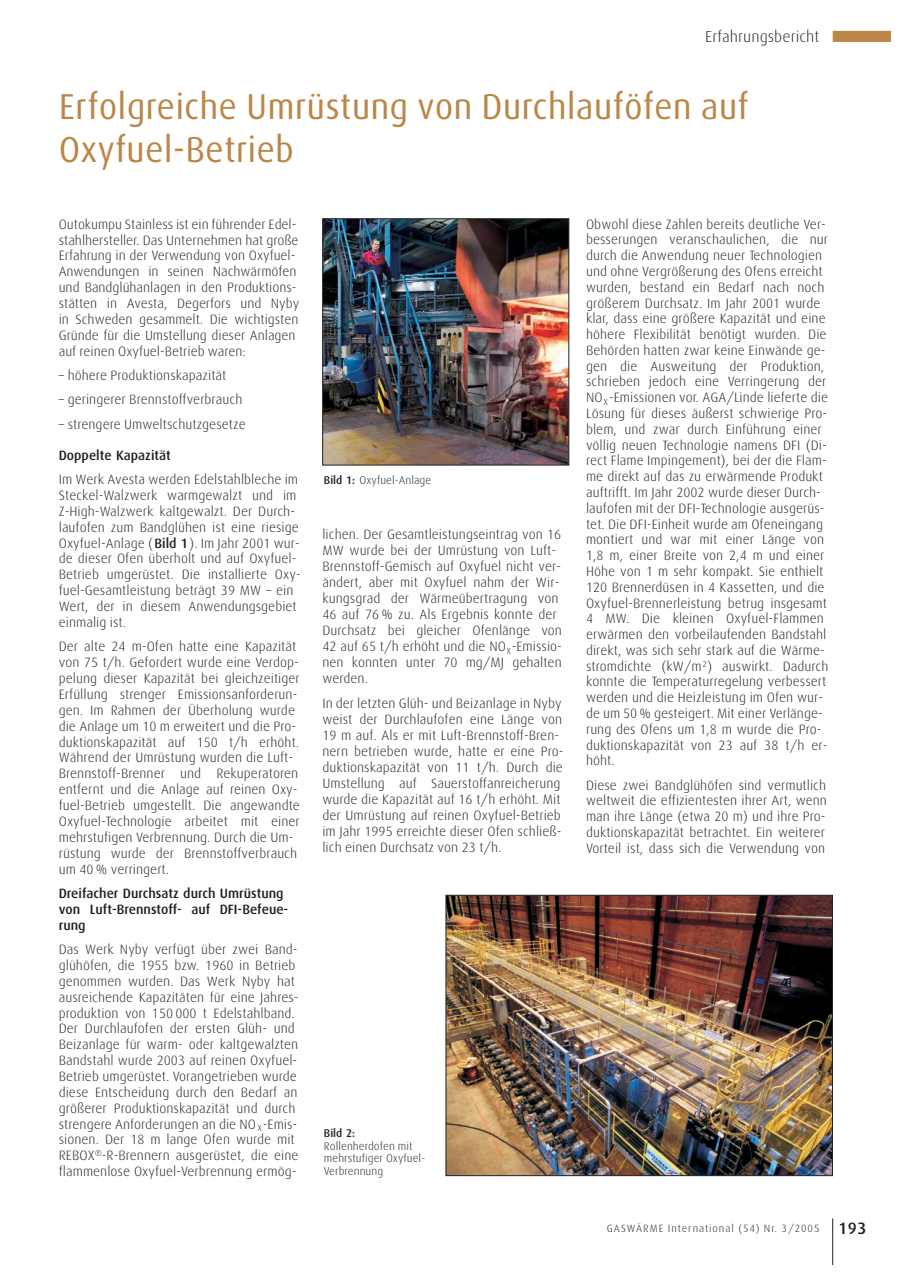
<style>
.page{position:relative;width:905px;height:1278px;background:#fff}
.page>*{position:absolute;margin:0;border:0;box-sizing:border-box;transform-origin:0 0}
.t1{font:36px/43.2px "Linde Dax";color:#bb8648}
.t2{font:300 15.75px "Linde Dax";color:#231f20}
.t3{font:300 13.5px/15.9px "Linde Dax";color:#231f20}
.t4{font:500 13.5px/15.9px "Linde Dax";color:#231f20}
.t5{font:300 11.25px/12.8px "Linde Dax";color:#231f20}
.t6{font:500 11.25px "Linde Dax";color:#231f20}
.t7{font:300 10.5px "Linde Dax";letter-spacing:.085em;color:#231f20}
.s1{font-weight:500}
.s2{font-weight:500;font-size:16.5px}
</style>
<div class="page">
<svg style="left:832px;top:1218px;width:1px;height:46px"></svg>
<svg style="left:832px;top:30px;width:59px;height:12px"></svg>
<img style="left:324px;top:220px;width:243px;height:243px">
<div style="left:322px;top:218px;width:247px;height:247px;border:1px solid #231f20"></div>
<img style="left:448px;top:896px;width:383px;height:277px">
<div style="left:446px;top:894px;width:387px;height:281px;border:1px solid #231f20"></div>
<p class="t2" style="left:705px;top:28px;width:116px">Erfahrungsbericht</p>
<h1 class="t1" style="left:59px;top:85px;width:691px">Erfolgreiche Umrüstung von Durchlauföfen auf<br>Oxyfuel-Betrieb</h1>
<p class="t3" style="left:59px;top:216px;width:242px">Outokumpu Stainless ist ein führender Edel&shy;stahlhersteller. Das Unternehmen hat große Erfahrung in der Verwendung von Oxyfuel-Anwendungen in seinen Nachwärmöfen und Bandglühanlagen in den Produktions&shy;stätten in Avesta, Degerfors und Nyby in Schweden gesammelt. Die wichtigsten Gründe für die Umstellung dieser Anlagen auf reinen Oxyfuel-Betrieb waren:</p>
<p class="t3" style="left:59px;top:367px;width:169px">– höhere Produktionskapazität</p>
<p class="t3" style="left:59px;top:392px;width:185px">– geringerer Brennstoffverbrauch</p>
<p class="t3" style="left:59px;top:416px;width:189px">– strengere Umweltschutzgesetze</p>
<p class="t4" style="left:59px;top:447px;width:114px">Doppelte Kapazität</p>
<p class="t3" style="left:59px;top:471px;width:243px">Im Werk Avesta werden Edelstahlbleche im Steckel-Walzwerk warmgewalzt und im Z-High-Walzwerk kaltgewalzt. Der Durch&shy;laufofen zum Bandglühen ist eine riesige Oxyfuel-Anlage (<span class="s1">Bild 1</span>). Im Jahr 2001 wur&shy;de dieser Ofen überholt und auf Oxyfuel-Betrieb umgerüstet. Die installierte Oxy&shy;fuel-Gesamtleistung beträgt 39 MW – ein Wert, der in diesem Anwendungsgebiet einmalig ist.</p>
<p class="t3" style="left:59px;top:638px;width:243px">Der alte 24 m-Ofen hatte eine Kapazität von 75 t/h. Gefordert wurde eine Verdop&shy;pelung dieser Kapazität bei gleichzeitiger Erfüllung strenger Emissionsanforderun&shy;gen. Im Rahmen der Überholung wurde die Anlage um 10 m erweitert und die Pro&shy;duktionskapazität auf 150 t/h erhöht.<br>Während der Umrüstung wurden die Luft-Brennstoff-Brenner und Rekuperatoren entfernt und die Anlage auf reinen Oxy&shy;fuel-Betrieb umgestellt. Die angewandte Oxyfuel-Technologie arbeitet mit einer mehrstufigen Verbrennung. Durch die Um&shy;rüstung wurde der Brennstoffverbrauch um 40 % verringert.</p>
<p class="t4" style="left:59px;top:885px;width:231px">Dreifacher Durchsatz durch Umrüstung von Luft-Brennstoff- auf DFI-Befeue&shy;rung</p>
<p class="t3" style="left:59px;top:941px;width:241px">Das Werk Nyby verfügt über zwei Band&shy;glühöfen, die 1955 bzw. 1960 in Betrieb genommen wurden. Das Werk Nyby hat ausreichende Kapazitäten für eine Jahres&shy;produktion von 150 000 t Edelstahlband.<br>Der Durchlaufofen der ersten Glüh- und Beizanlage für warm- oder kaltgewalzten Bandstahl wurde 2003 auf reinen Oxyfuel-Betrieb umgerüstet. Vorangetrieben wurde diese Entscheidung durch den Bedarf an größerer Produktionskapazität und durch strengere Anforderungen an die NO<sub>X</sub>-Emis&shy;sionen. Der 18 m lange Ofen wurde mit REBOX<sup>®</sup>-R-Brennern ausgerüstet, die eine flammenlose Oxyfuel-Verbrennung ermög-</p>
<p class="t5" style="left:324px;top:473px;width:109px"><span class="s1">Bild 1:</span> Oxyfuel-Anlage</p>
<p class="t3" style="left:322px;top:526px;width:241px">lichen. Der Gesamtleistungseintrag von 16<br>MW wurde bei der Umrüstung von Luft-Brennstoff-Gemisch auf Oxyfuel nicht ver&shy;ändert, aber mit Oxyfuel nahm der Wir&shy;kungsgrad der Wärmeübertragung von 46 auf 76 % zu. Als Ergebnis konnte der Durchsatz bei gleicher Ofenlänge von 42 auf 65 t/h erhöht und die NO<sub>X</sub>-Emissio&shy;nen konnten unter 70 mg/MJ gehalten werden.</p>
<p class="t3" style="left:322px;top:695px;width:243px">In der letzten Glüh- und Beizanlage in Nyby weist der Durchlaufofen eine Länge von 19 m auf. Als er mit Luft-Brennstoff-Bren&shy;nern betrieben wurde, hatte er eine Pro&shy;duktionskapazität von 11 t/h. Durch die Umstellung auf Sauerstoffanreicherung wurde die Kapazität auf 16 t/h erhöht. Mit der Umrüstung auf reinen Oxyfuel-Betrieb im Jahr 1995 erreichte dieser Ofen schließ&shy;lich einen Durchsatz von 23 t/h.</p>
<p class="t6" style="left:324px;top:1126px;width:33px">Bild 2:</p>
<p class="t5" style="left:324px;top:1139px;width:103px">Rollenherdofen mit mehrstufiger Oxyfuel-<br>Verbrennung</p>
<p class="t3" style="left:586px;top:216px;width:244px">Obwohl diese Zahlen bereits deutliche Ver&shy;besserungen veranschaulichen, die nur durch die Anwendung neuer Technologien und ohne Vergrößerung des Ofens erreicht wurden, bestand ein Bedarf nach noch größerem Durchsatz. Im Jahr 2001 wurde klar, dass eine größere Kapazität und eine höhere Flexibilität benötigt wurden. Die Behörden hatten zwar keine Einwände ge&shy;gen die Ausweitung der Produktion, schrieben jedoch eine Verringerung der NO<sub>X</sub>-Emissionen vor. AGA/Linde lieferte die Lösung für dieses äußerst schwierige Pro&shy;blem, und zwar durch Einführung einer völlig neuen Technologie namens DFI (Di&shy;rect Flame Impingement), bei der die Flam&shy;me direkt auf das zu erwärmende Produkt auftrifft. Im Jahr 2002 wurde dieser Durch&shy;laufofen mit der DFI-Technologie ausgerüs&shy;tet. Die DFI-Einheit wurde am Ofeneingang montiert und war mit einer Länge von 1,8 m, einer Breite von 2,4 m und einer Höhe von 1 m sehr kompakt. Sie enthielt 120 Brennerdüsen in 4 Kassetten, und die Oxyfuel-Brennerleistung betrug insgesamt 4 MW. Die kleinen Oxyfuel-Flammen erwärmen den vorbeilaufenden Bandstahl direkt, was sich sehr stark auf die Wärme&shy;stromdichte (kW/m<sup>2</sup>) auswirkt. Dadurch konnte die Temperaturregelung verbessert werden und die Heizleistung im Ofen wur&shy;de um 50 % gesteigert. Mit einer Verlänge&shy;rung des Ofens um 1,8 m wurde die Pro&shy;duktionskapazität von 23 auf 38 t/h er&shy;höht.</p>
<p class="t3" style="left:586px;top:777px;width:242px">Diese zwei Bandglühöfen sind vermutlich weltweit die effizientesten ihrer Art, wenn man ihre Länge (etwa 20 m) und ihre Pro&shy;duktionskapazität betrachtet. Ein weiterer Vorteil ist, dass sich die Verwendung von</p>
<p class="t7" style="left:607px;top:1222px;width:261px">GASWÄRME International (54) Nr. 3/2005 <span class="s2">193</span></p>
</div>
